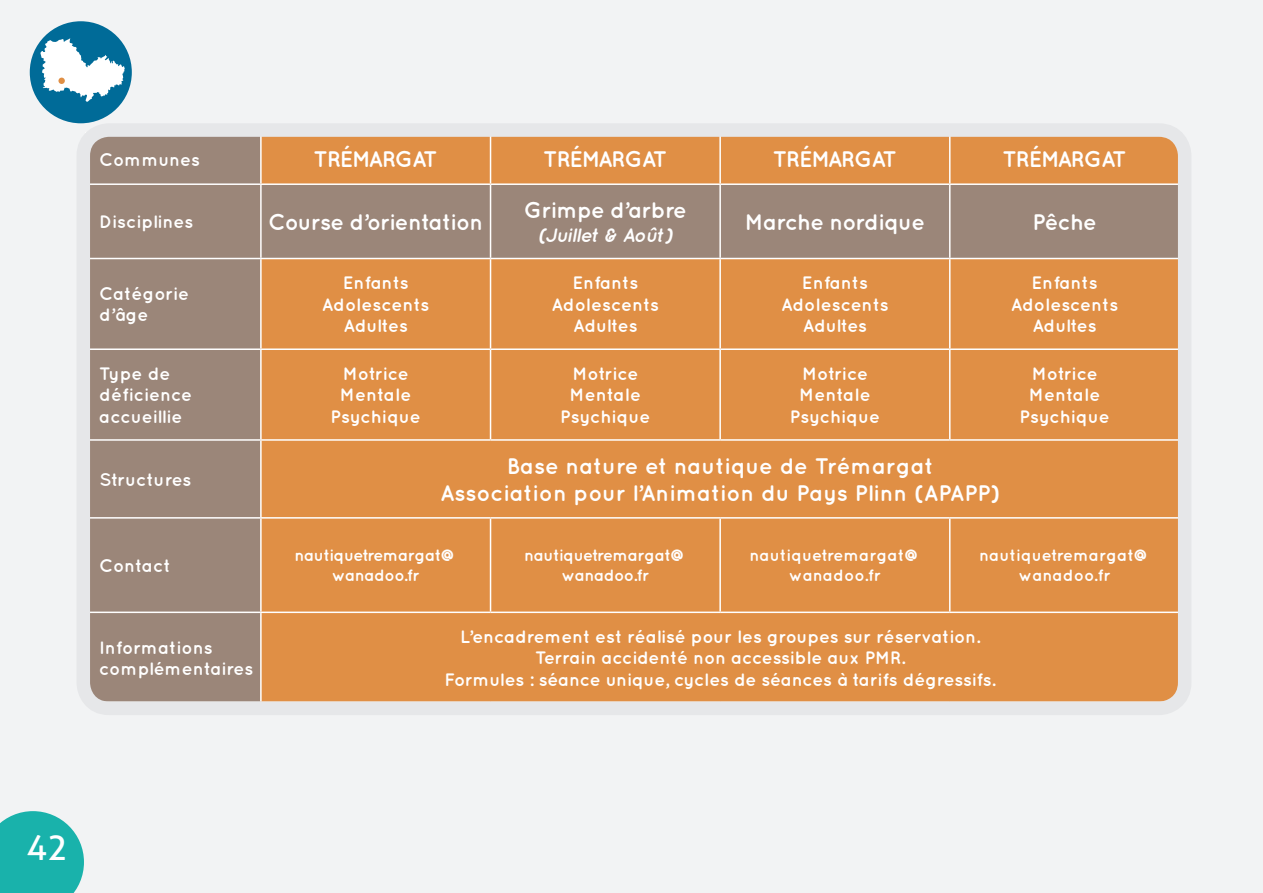
<style>
.page{position:relative;width:1263px;height:893px;background:#f2f3f4}
.page>*{position:absolute;margin:0;border:0;box-sizing:border-box;transform-origin:0 0}
.t1{font:34.5px "Aller Typo";color:#fff}
.t2{font:700 22.5px/27px "Quicksand";color:#fff;text-align:center}
.t3{font:700 22.5px "Quicksand";letter-spacing:-.03em;color:#fff}
.t4{font:700 22.5px "Quicksand";letter-spacing:-.05em;color:#fff}
.t5{font:italic 700 19.5px "Quicksand";letter-spacing:-.03em;color:#fff}
.t6{font:700 18px/21.6px "Quicksand";color:#fff;text-align:center}
.t7{font:700 16.5px/19.8px "Quicksand";letter-spacing:-.03em;color:#fff;text-align:center}
.t8{font:700 16.5px/19.8px "Quicksand";color:#fff;text-align:center}
</style>
<div class="page">
<svg style="left:0;top:811px;width:84px;height:82px"></svg>
<div style="left:30px;top:21px;width:102px;height:102px;background:#006b98;border-radius:50%"></div>
<svg style="left:40px;top:38px;width:85px;height:64px"></svg>
<div style="left:92px;top:138px;width:168px;height:562px;background:#9b8679"></div>
<svg style="left:262px;top:138px;width:914px;height:562px;fill:#e08f45"></svg>
<hr style="left:260px;top:135px;width:2px;height:48px;background:#fff">
<hr style="left:88px;top:183px;width:173px;height:2px;background:#fff">
<hr style="left:261px;top:183px;width:229px;height:2px;background:#fff">
<hr style="left:260px;top:185px;width:2px;height:73px;background:#fff">
<hr style="left:88px;top:258px;width:173px;height:1px;background:#fff">
<hr style="left:261px;top:258px;width:229px;height:1px;background:#fff">
<hr style="left:260px;top:259px;width:2px;height:89px;background:#fff">
<hr style="left:88px;top:348px;width:173px;height:2px;background:#fff">
<hr style="left:261px;top:348px;width:229px;height:2px;background:#fff">
<hr style="left:260px;top:350px;width:2px;height:89px;background:#fff">
<hr style="left:88px;top:439px;width:173px;height:2px;background:#fff">
<hr style="left:261px;top:439px;width:229px;height:2px;background:#fff">
<hr style="left:260px;top:441px;width:2px;height:76px;background:#fff">
<hr style="left:88px;top:517px;width:173px;height:2px;background:#fff">
<hr style="left:261px;top:517px;width:229px;height:2px;background:#fff">
<hr style="left:260px;top:519px;width:2px;height:93px;background:#fff">
<hr style="left:88px;top:612px;width:173px;height:1px;background:#fff">
<hr style="left:261px;top:612px;width:229px;height:1px;background:#fff">
<hr style="left:260px;top:613px;width:2px;height:88px;background:#fff">
<hr style="left:490px;top:134px;width:1px;height:49px;background:#fff">
<hr style="left:719px;top:134px;width:2px;height:49px;background:#fff">
<hr style="left:949px;top:134px;width:1px;height:49px;background:#fff">
<hr style="left:490px;top:183px;width:230px;height:2px;background:#fff">
<hr style="left:490px;top:185px;width:1px;height:73px;background:#fff">
<hr style="left:720px;top:183px;width:230px;height:2px;background:#fff">
<hr style="left:719px;top:185px;width:2px;height:73px;background:#fff">
<hr style="left:950px;top:183px;width:230px;height:2px;background:#fff">
<hr style="left:949px;top:185px;width:1px;height:73px;background:#fff">
<hr style="left:490px;top:258px;width:230px;height:1px;background:#fff">
<hr style="left:490px;top:259px;width:1px;height:89px;background:#fff">
<hr style="left:720px;top:258px;width:230px;height:1px;background:#fff">
<hr style="left:719px;top:259px;width:2px;height:89px;background:#fff">
<hr style="left:950px;top:258px;width:230px;height:1px;background:#fff">
<hr style="left:949px;top:259px;width:1px;height:89px;background:#fff">
<hr style="left:490px;top:348px;width:230px;height:2px;background:#fff">
<hr style="left:490px;top:350px;width:1px;height:89px;background:#fff">
<hr style="left:720px;top:348px;width:230px;height:2px;background:#fff">
<hr style="left:719px;top:350px;width:2px;height:89px;background:#fff">
<hr style="left:950px;top:348px;width:230px;height:2px;background:#fff">
<hr style="left:949px;top:350px;width:1px;height:89px;background:#fff">
<hr style="left:490px;top:439px;width:230px;height:2px;background:#fff">
<hr style="left:720px;top:439px;width:230px;height:2px;background:#fff">
<hr style="left:950px;top:439px;width:230px;height:2px;background:#fff">
<hr style="left:490px;top:517px;width:230px;height:2px;background:#fff">
<hr style="left:490px;top:519px;width:1px;height:93px;background:#fff">
<hr style="left:720px;top:517px;width:230px;height:2px;background:#fff">
<hr style="left:719px;top:519px;width:2px;height:93px;background:#fff">
<hr style="left:950px;top:517px;width:230px;height:2px;background:#fff">
<hr style="left:949px;top:519px;width:1px;height:93px;background:#fff">
<hr style="left:490px;top:612px;width:230px;height:1px;background:#fff">
<hr style="left:720px;top:612px;width:230px;height:1px;background:#fff">
<hr style="left:950px;top:612px;width:230px;height:1px;background:#fff">
<div style="left:58px;top:78px;width:7px;height:6px;background:#e08f45;border-radius:50%"></div>
<div style="left:77px;top:123px;width:1114px;height:592px;border:14px solid #e6e7e9;border-radius:26px"></div>
<p class="t6" style="left:99px;top:148px;width:102px">Communes</p>
<p class="t4" style="left:314px;top:146px;width:126px">TRÉMARGAT</p>
<p class="t4" style="left:543px;top:146px;width:126px">TRÉMARGAT</p>
<p class="t4" style="left:773px;top:146px;width:126px">TRÉMARGAT</p>
<p class="t4" style="left:1002px;top:146px;width:126px">TRÉMARGAT</p>
<p class="t6" style="left:99px;top:210px;width:96px">Disciplines</p>
<p class="t3" style="left:268px;top:208px;width:216px">Course d’orientation</p>
<p class="t3" style="left:524px;top:197px;width:164px">Grimpe d’arbre</p>
<p class="t5" style="left:538px;top:223px;width:136px">(Juillet &amp; Août)</p>
<p class="t3" style="left:745px;top:208px;width:182px">Marche nordique</p>
<p class="t3" style="left:1032px;top:208px;width:66px">Pêche</p>
<p class="t6" style="left:99px;top:282px;width:91px;text-align:left">Catégorie d’âge</p>
<p class="t6" style="left:322px;top:271px;width:109px">Enfants<br>Adolescents<br>Adultes</p>
<p class="t6" style="left:552px;top:271px;width:109px">Enfants<br>Adolescents<br>Adultes</p>
<p class="t6" style="left:781px;top:271px;width:109px">Enfants<br>Adolescents<br>Adultes</p>
<p class="t6" style="left:1011px;top:271px;width:109px">Enfants<br>Adolescents<br>Adultes</p>
<p class="t6" style="left:99px;top:362px;width:94px;text-align:left">Type de déficience accueillie</p>
<p class="t6" style="left:331px;top:362px;width:92px">Motrice<br>Mentale<br>Psychique</p>
<p class="t6" style="left:560px;top:362px;width:92px">Motrice<br>Mentale<br>Psychique</p>
<p class="t6" style="left:790px;top:362px;width:92px">Motrice<br>Mentale<br>Psychique</p>
<p class="t6" style="left:1019px;top:362px;width:92px">Motrice<br>Mentale<br>Psychique</p>
<p class="t6" style="left:99px;top:468px;width:94px">Structures</p>
<p class="t2" style="left:440px;top:452px;width:562px">Base nature et nautique de Trémargat<br>Association pour l’Animation du Pays Plinn (APAPP)</p>
<p class="t6" style="left:99px;top:554px;width:73px">Contact</p>
<p class="t7" style="left:294px;top:545px;width:164px">nautiquetremargat@ wanadoo.fr</p>
<p class="t7" style="left:524px;top:545px;width:164px">nautiquetremargat@ wanadoo.fr</p>
<p class="t8" style="left:749px;top:545px;width:173px">nautiquetremargat@ wanadoo.fr</p>
<p class="t8" style="left:979px;top:545px;width:173px">nautiquetremargat@ wanadoo.fr</p>
<p class="t6" style="left:99px;top:636px;width:156px;text-align:left">Informations complémentaires</p>
<p class="t6" style="left:445px;top:625px;width:553px">L’encadrement est réalisé pour les groupes sur réservation.<br>Terrain accidenté non accessible aux PMR.<br>Formules : séance unique, cycles de séances à tarifs dégressifs.</p>
<h1 class="t1" style="left:27px;top:827px;width:43px">42</h1>
</div>
